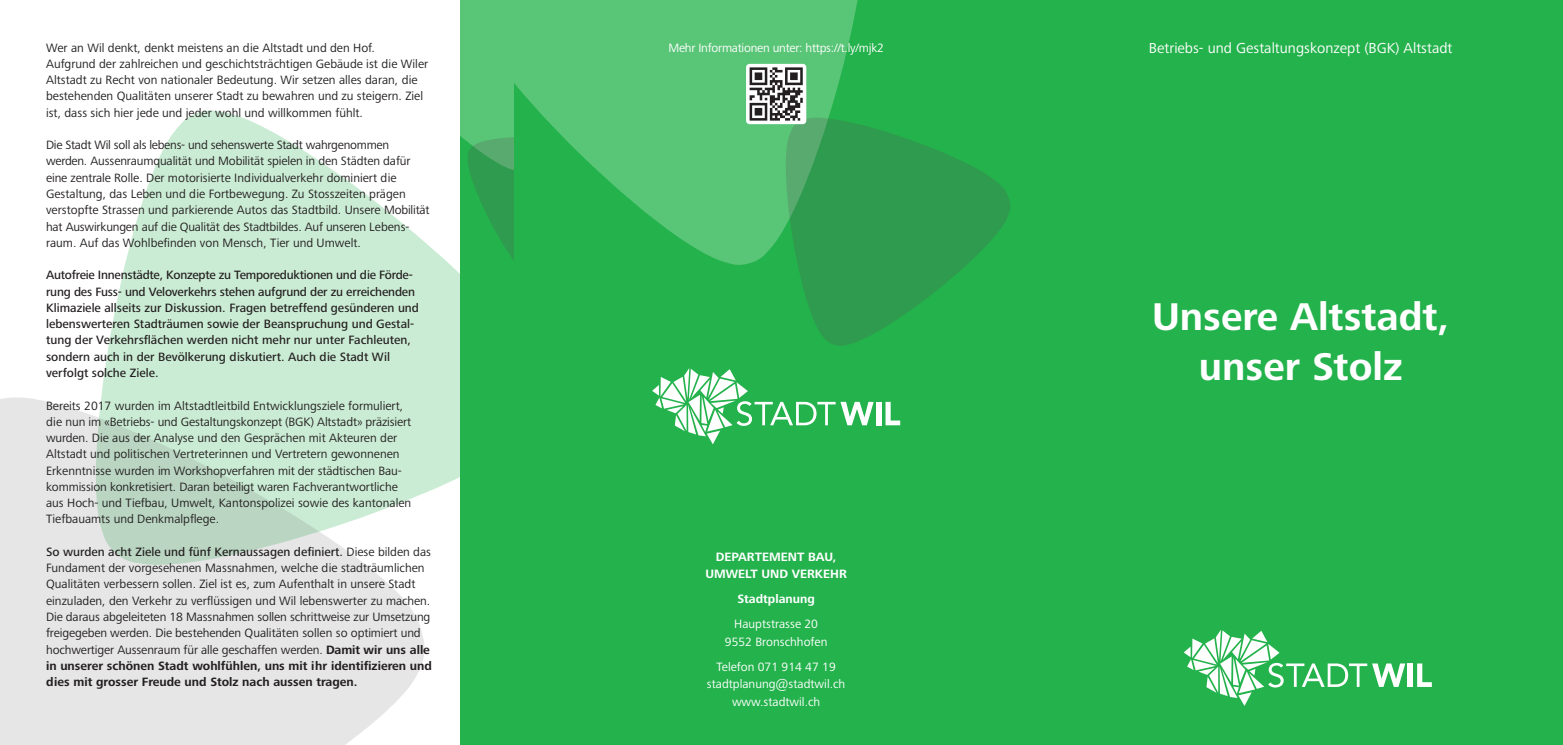
<style>
.page{position:relative;width:1563px;height:745px;background:#fff}
.page>*{position:absolute;margin:0;border:0;box-sizing:border-box;transform-origin:0 0}
.t1{font:700 40px "Frutiger Next Pro";color:#fff}
.t2{font:15px "Frutiger Next Pro";color:#fff}
.t3{font:12.5px/16.2px "Frutiger Next Pro";color:#231f20}
.t4{font:500 12.5px/16.2px "Frutiger Next Pro";color:#231f20}
.t5{font:12.5px "Frutiger Next Pro";color:#fff}
.t6{font:12.5px "Frutiger Next Pro";letter-spacing:-.02em;color:#231f20}
.t7{font:700 12.5px "Frutiger Next Pro";color:#fff}
.t8{font:12.5px "Frutiger Next Pro";letter-spacing:-.02em;color:#fff}
.s1{font-weight:500}
.s2{font-weight:700}
</style>
<div class="page">
<svg style="left:107px;top:110px;width:354px;height:455px;fill:#cbecd4"></svg>
<svg style="left:0;top:357px;width:457px;height:387px;background:#dde9e1"></svg>
<div style="left:514px;top:0;width:1049px;height:744px;background:#23b24b"></div>
<svg style="left:514px;top:0;width:344px;height:263px;fill:#59c577"></svg>
<svg style="left:728px;top:101px;width:282px;height:245px"></svg>
<div style="left:461px;top:0;width:53px;height:744px;background:#23b24b"></div>
<svg style="left:461px;top:0;width:53px;height:260px"></svg>
<div style="left:1407px;top:663px;width:6px;height:23px;background:#fff"></div>
<svg style="left:1417px;top:663px;width:14px;height:23px"></svg>
<svg style="left:1184px;top:630px;width:221px;height:75px"></svg>
<div style="left:876px;top:401px;width:5px;height:24px;background:#fff"></div>
<svg style="left:885px;top:401px;width:15px;height:24px"></svg>
<svg style="left:652px;top:368px;width:221px;height:76px"></svg>
<div style="left:746px;top:64px;width:60px;height:60px;background:#fff;border-radius:4px"></div>
<svg style="left:749px;top:67px;width:54px;height:53px"></svg>
<p class="t3" style="left:46px;top:39px;width:330px">Wer an Wil denkt, denkt meistens an die Altstadt und den Hof.</p>
<p class="t3" style="left:46px;top:56px;width:384px">Aufgrund der zahlreichen und geschichtsträchtigen Gebäude ist die Wiler Altstadt zu Recht von nationaler Bedeutung. Wir setzen alles daran, die bestehenden Qualitäten unserer Stadt zu bewahren und zu steigern. Ziel ist, dass sich hier jede und jeder wohl und willkommen fühlt.</p>
<p class="t6" style="left:46px;top:138px;width:345px">Die Stadt Wil soll als lebens- und sehenswerte Stadt wahrgenommen</p>
<p class="t3" style="left:46px;top:153px;width:385px">werden. Aussenraumqualität und Mobilität spielen in den Städten dafür eine zentrale Rolle. Der motorisierte Individualverkehr dominiert die Gestaltung, das Leben und die Fortbewegung. Zu Stosszeiten prägen verstopfte Strassen und parkierende Autos das Stadtbild. Unsere Mobilität hat Auswirkungen auf die Qualität des Stadtbildes. Auf unseren Lebens&shy;raum. Auf das Wohlbefinden von Mensch, Tier und Umwelt.</p>
<p class="t4" style="left:46px;top:267px;width:374px">Autofreie Innenstädte, Konzepte zu Temporeduktionen und die Förde&shy;rung des Fuss- und Veloverkehrs stehen aufgrund der zu erreichenden Klimaziele allseits zur Diskussion. Fragen betreffend gesünderen und lebenswerteren Stadträumen sowie der Beanspruchung und Gestal&shy;tung der Verkehrsflächen werden nicht mehr nur unter Fachleuten, sondern auch in der Bevölkerung diskutiert. Auch die Stadt Wil verfolgt solche Ziele.</p>
<p class="t3" style="left:46px;top:397px;width:367px">Bereits 2017 wurden im Altstadtleitbild Entwicklungsziele formuliert, die nun im «Betriebs- und Gestaltungskonzept (BGK) Altstadt» präzisiert wurden. Die aus der Analyse und den Gesprächen mit Akteuren der Altstadt und politischen Vertreterinnen und Vertretern gewonnenen Erkenntnisse wurden im Workshopverfahren mit der städtischen Bau&shy;kommission konkretisiert. Daran beteiligt waren Fachverantwortliche aus Hoch- und Tiefbau, Umwelt, Kantonspolizei sowie des kantonalen Tiefbauamts und Denkmalpflege.</p>
<p class="t3" style="left:46px;top:543px;width:387px"><span class="s1">So wurden acht Ziele und fünf Kernaussagen definiert.</span> Diese bilden das Fundament der vorgesehenen Massnahmen, welche die stadträumlichen Qualitäten verbessern sollen. Ziel ist es, zum Aufenthalt in unsere Stadt einzuladen, den Verkehr zu verflüssigen und Wil lebenswerter zu machen.<br>Die daraus abgeleiteten 18 Massnahmen sollen schrittweise zur Umsetzung freigegeben werden. Die bestehenden Qualitäten sollen so optimiert und hochwertiger Aussenraum für alle geschaffen werden. <span class="s2">Damit wir uns alle in unserer schönen Stadt wohlfühlen, uns mit ihr identifizieren und dies mit grosser Freude und Stolz nach aussen tragen.</span></p>
<p class="t8" style="left:668px;top:40px;width:217px">Mehr Informationen unter: https://t.ly/mjk2</p>
<p class="t7" style="left:716px;top:549px;width:122px">DEPARTEMENT BAU,</p>
<p class="t7" style="left:705px;top:566px;width:143px">UMWELT UND VERKEHR</p>
<p class="t7" style="left:737px;top:591px;width:79px">Stadtplanung</p>
<p class="t5" style="left:734px;top:616px;width:85px">Hauptstrasse 20</p>
<p class="t5" style="left:725px;top:634px;width:104px">9552 Bronschhofen</p>
<p class="t5" style="left:716px;top:659px;width:121px">Telefon 071 914 47 19</p>
<p class="t5" style="left:707px;top:676px;width:140px">stadtplanung@stadtwil.ch</p>
<p class="t5" style="left:732px;top:694px;width:90px">www.stadtwil.ch</p>
<p class="t2" style="left:1149px;top:40px;width:305px">Betriebs- und Gestaltungskonzept (BGK) Altstadt</p>
<p class="t1" style="left:1152px;top:294px;width:299px">Unsere Altstadt,</p>
<p class="t1" style="left:1199px;top:344px;width:205px">unser Stolz</p>
</div>
